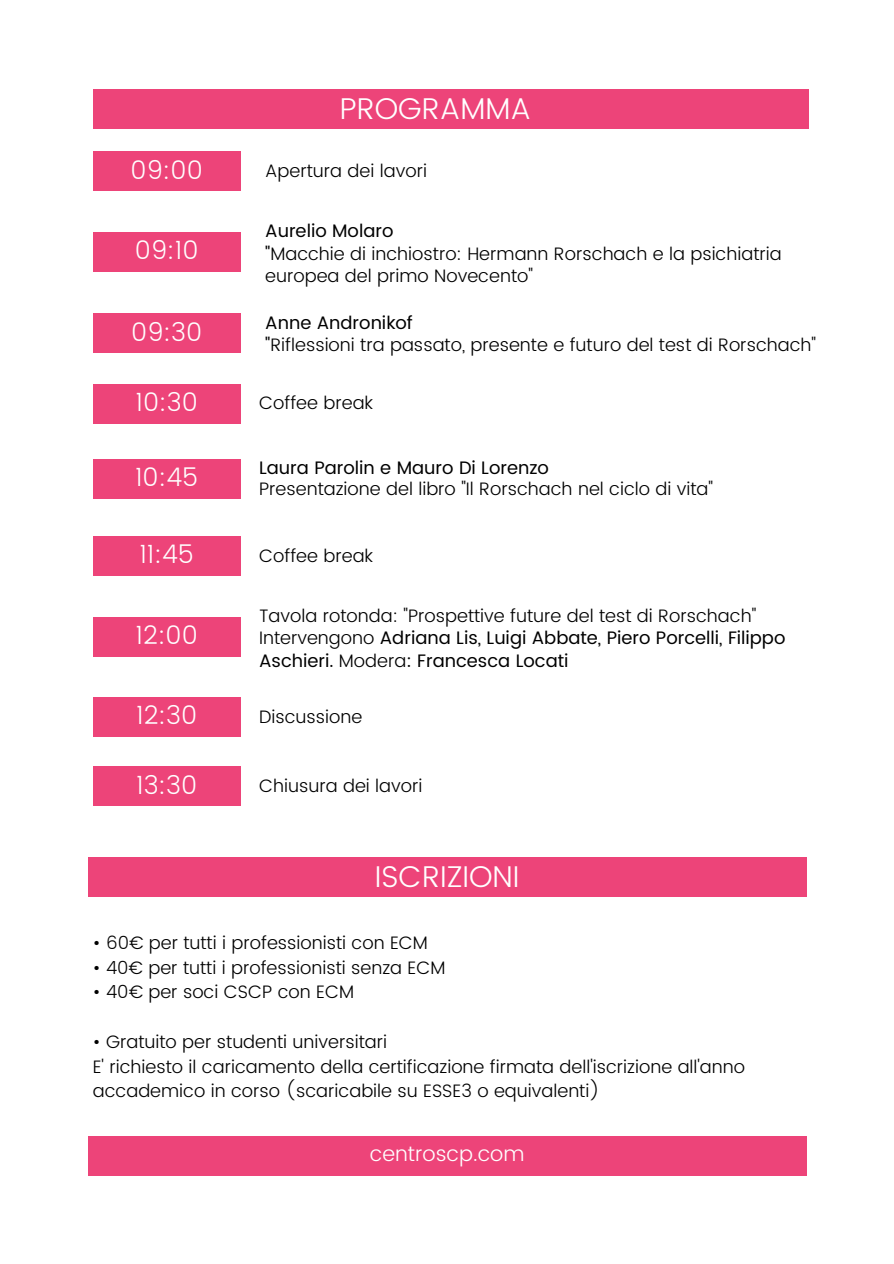
<style>
.page{position:relative;width:894px;height:1264px;background:#fff}
.page>*{position:absolute;margin:0;border:0;box-sizing:border-box;transform-origin:0 0}
.t1{font:300 30px "Poppins";color:#fff}
.t2{font:300 25.5px "Poppins";color:#fff}
.t3{font:300 21px "Poppins";color:#fff}
.t4{font:300 18px/22.5px "Poppins";color:#000}
.t5{font:18px/22.5px "Poppins";color:#000}
.s1{font-weight:400}
.s2{font-weight:300}
</style>
<div class="page">
<div style="left:93px;top:89px;width:715px;height:40px;background:#ed4479"></div>
<div style="left:93px;top:152px;width:147px;height:39px;background:#ed4479"></div>
<div style="left:93px;top:232px;width:147px;height:39px;background:#ed4479"></div>
<div style="left:93px;top:314px;width:147px;height:39px;background:#ed4479"></div>
<div style="left:93px;top:384px;width:147px;height:39px;background:#ed4479"></div>
<div style="left:93px;top:459px;width:147px;height:39px;background:#ed4479"></div>
<div style="left:93px;top:536px;width:147px;height:40px;background:#ed4479"></div>
<div style="left:93px;top:617px;width:147px;height:39px;background:#ed4479"></div>
<div style="left:93px;top:697px;width:147px;height:39px;background:#ed4479"></div>
<div style="left:93px;top:766px;width:147px;height:40px;background:#ed4479"></div>
<div style="left:88px;top:857px;width:718px;height:40px;background:#ed4479"></div>
<div style="left:88px;top:1135px;width:718px;height:40px;background:#ed4479"></div>
<p class="t1" style="left:340px;top:91px;width:193px">PROGRAMMA</p>
<p class="t2" style="left:131px;top:155px;width:74px">09:00</p>
<p class="t4" style="left:265px;top:159px;width:163px">Apertura dei lavori</p>
<p class="t2" style="left:135px;top:235px;width:65px">09:10</p>
<p class="t5" style="left:265px;top:219px;width:130px">Aurelio Molaro</p>
<p class="t4" style="left:265px;top:242px;width:518px"><span class="s1">"</span>Macchie di inchiostro: Hermann Rorschach e la psichiatria europea del primo Novecento"</p>
<p class="t2" style="left:131px;top:317px;width:72px">09:30</p>
<p class="t5" style="left:265px;top:311px;width:149px">Anne Andronikof</p>
<p class="t4" style="left:265px;top:334px;width:552px"><span class="s1">"</span>Riflessioni tra passato, presente e futuro del test di Rorschach"</p>
<p class="t2" style="left:135px;top:387px;width:64px">10:30</p>
<p class="t4" style="left:259px;top:392px;width:116px">Coffee break</p>
<p class="t2" style="left:135px;top:462px;width:65px">10:45</p>
<p class="t5" style="left:259px;top:457px;width:291px">Laura Parolin e Mauro Di Lorenzo</p>
<p class="t4" style="left:259px;top:477px;width:455px">Presentazione del libro "Il Rorschach nel ciclo di vita"</p>
<p class="t2" style="left:139px;top:539px;width:56px">11:45</p>
<p class="t4" style="left:259px;top:544px;width:116px">Coffee break</p>
<p class="t2" style="left:136px;top:620px;width:64px">12:00</p>
<p class="t4" style="left:259px;top:604px;width:498px">Tavola rotonda: "Prospettive future del test di Rorschach"</p>
<p class="t5" style="left:259px;top:626px;width:527px"><span class="s2">Intervengono</span> Adriana Lis, Luigi Abbate, Piero Porcelli, Filippo<br>Aschieri. <span class="s2">Modera</span>: Francesca Locati</p>
<p class="t2" style="left:136px;top:700px;width:62px">12:30</p>
<p class="t4" style="left:259px;top:705px;width:105px">Discussione</p>
<p class="t2" style="left:136px;top:769px;width:63px">13:30</p>
<p class="t4" style="left:259px;top:774px;width:165px">Chiusura dei lavori</p>
<p class="t1" style="left:374px;top:859px;width:146px">ISCRIZIONI</p>
<p class="t4" style="left:93px;top:931px;width:336px">• 60€ per tutti i professionisti con ECM</p>
<p class="t4" style="left:93px;top:956px;width:354px">• 40€ per tutti i professionisti senza ECM</p>
<p class="t4" style="left:93px;top:980px;width:263px">• 40€ per soci CSCP con ECM</p>
<p class="t4" style="left:93px;top:1030px;width:296px">• Gratuito per studenti universitari</p>
<p class="t4" style="left:93px;top:1054px;width:653px;line-height:24.8px">E' richiesto il caricamento della certificazione firmata dell'iscrizione all'anno accademico in corso (scaricabile su ESSE3 o equivalenti)</p>
<p class="t3" style="left:370px;top:1141px;width:156px">centroscp.com</p>
</div>
